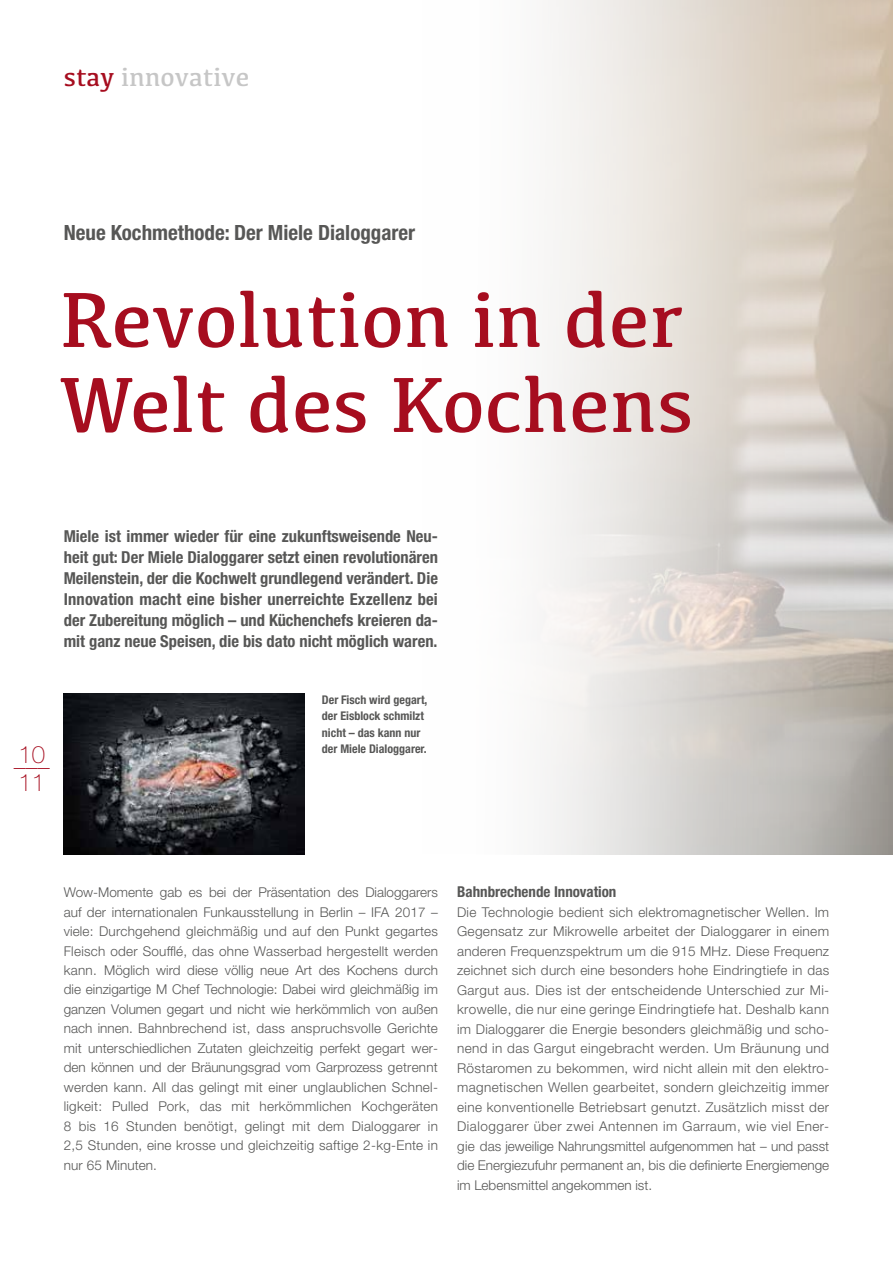
<style>
.page{position:relative;width:893px;height:1263px;background:#fff}
.page>*{position:absolute;margin:0;border:0;box-sizing:border-box;transform-origin:0 0}
.t1{font:80.85px/85.1px "Kefa";color:#a60d1f}
.t2{font:27px "Kefa";color:#c6c6c6}
.t3{font:100 24px "Helvetica Neue LTW1 G";color:#a60d1f}
.t4{font:700 condensed 21px "Helvetica Neue LTW1 G";color:#575756}
.t5{font:700 condensed 16.5px/21px "Helvetica Neue LTW1 G";color:#575756;text-align:justify}
.t6{font:700 condensed 15px "Helvetica Neue LTW1 G";color:#575756}
.t7{font:300 13.5px/19.5px "Helvetica Neue LTW1 G";letter-spacing:.02em;color:#575756;text-align:justify}
.t8{font:700 condensed 12px/16.5px "Helvetica Neue LTW1 G";color:#575756}
.s1{color:#a60d1f}
</style>
<div class="page">
<img style="left:64px;top:693px;width:241px;height:161px">
<h2 class="t2" style="left:64px;top:60px;width:187px"><span class="s1">stay</span> innovative</h2>
<h3 class="t4" style="left:64px;top:220px;width:353px">Neue Kochmethode: Der Miele Dialoggarer</h3>
<h1 class="t1" style="left:60px;top:275px;width:636px">Revolution in der<br>Welt des Kochens</h1>
<p class="t5" style="left:64px;top:525px;width:376px">Miele ist immer wieder für eine zukunftsweisende Neu&shy;heit gut: Der Miele Dialoggarer setzt einen revolutionären Meilenstein, der die Kochwelt grundlegend verändert. Die Innovation macht eine bisher unerreichte Exzellenz bei der Zubereitung möglich – und Küchenchefs kreieren da&shy;mit ganz neue Speisen, die bis dato nicht möglich waren.</p>
<h3 class="t3" style="left:18px;top:740px;width:28px">10</h3>
<h3 class="t3" style="left:14px;top:752px;width:37px">–––</h3>
<h3 class="t3" style="left:18px;top:769px;width:28px">11</h3>
<p class="t8" style="left:322px;top:691px;width:107px">Der Fisch wird gegart, der Eisblock schmilzt nicht – das kann nur der Miele Dialoggarer.</p>
<p class="t7" style="left:64px;top:882px;width:376px">Wow-Momente gab es bei der Präsentation des Dialoggarers auf der internationalen Funkausstellung in Berlin – IFA 2017 – viele: Durchgehend gleichmäßig und auf den Punkt gegartes Fleisch oder Soufflé, das ohne Wasserbad hergestellt werden kann. Möglich wird diese völlig neue Art des Kochens durch die einzigartige M Chef Technologie: Dabei wird gleichmäßig im ganzen Volumen gegart und nicht wie herkömmlich von außen nach innen. Bahnbrechend ist, dass anspruchsvolle Gerichte mit unterschiedlichen Zutaten gleichzeitig perfekt gegart wer&shy;den können und der Bräunungsgrad vom Garprozess getrennt werden kann. All das gelingt mit einer unglaublichen Schnel&shy;ligkeit: Pulled Pork, das mit herkömmlichen Kochgeräten 8 bis 16 Stunden benötigt, gelingt mit dem Dialoggarer in 2,5 Stunden, eine krosse und gleichzeitig saftige 2-kg-Ente in nur 65 Minuten.</p>
<p class="t6" style="left:457px;top:883px;width:161px">Bahnbrechende Innovation</p>
<p class="t7" style="left:457px;top:902px;width:374px;text-align:left">Die Technologie bedient sich elektromagnetischer Wellen. Im Gegensatz zur Mikrowelle arbeitet der Dialoggarer in einem anderen Frequenzspektrum um die 915 MHz. Diese Frequenz zeichnet sich durch eine besonders hohe Eindringtiefe in das Gargut aus. Dies ist der entscheidende Unterschied zur Mi&shy;krowelle, die nur eine geringe Eindringtiefe hat. Deshalb kann im Dialoggarer die Energie besonders gleichmäßig und scho&shy;nend in das Gargut eingebracht werden. Um Bräunung und Röstaromen zu bekommen, wird nicht allein mit den elektro&shy;magnetischen Wellen gearbeitet, sondern gleichzeitig immer eine konventionelle Betriebsart genutzt. Zusätzlich misst der Dialoggarer über zwei Antennen im Garraum, wie viel Ener&shy;gie das jeweilige Nahrungsmittel aufgenommen hat – und passt die Energiezufuhr permanent an, bis die definierte Energiemenge im Lebensmittel angekommen ist.</p>
</div>
